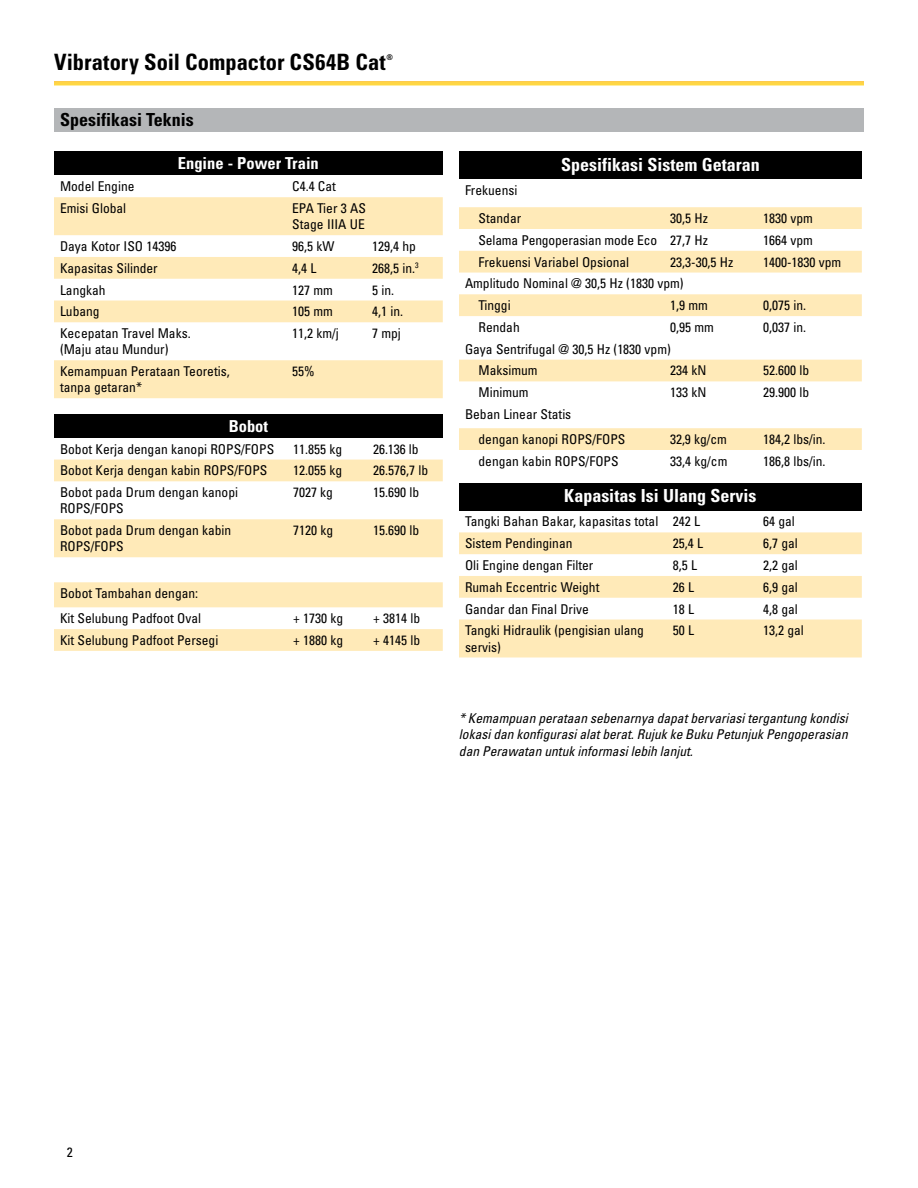
<style>
.page{position:relative;width:918px;height:1188px;background:#fff}
.page>*{position:absolute;margin:0;border:0;box-sizing:border-box;transform-origin:0 0}
.t1{font:700 condensed 22.5px "Univers LT Std";letter-spacing:.005em;color:#000}
.t2{font:700 condensed 18px "Univers LT Std";color:#fff}
.t3{font:700 condensed 18px "Univers LT Std";color:#000}
.t4{font:700 condensed 16.5px "Univers LT Std";color:#fff}
.t5{font:condensed 13.5px/16.2px "Univers LT Std";color:#000}
.t6{font:italic condensed 13.5px/16.2px "Univers LT Std";color:#000;text-align:justify}
.t7{font:700 condensed 7.8px "Univers LT Std";color:#000}
</style>
<div class="page">
<div style="left:54px;top:152px;width:389px;height:23px;background:#000"></div>
<svg style="left:54px;top:197px;width:389px;height:201px;fill:#ffeab8"></svg>
<div style="left:54px;top:414px;width:389px;height:24px;background:#000"></div>
<svg style="left:54px;top:460px;width:389px;height:191px;fill:#ffeab8"></svg>
<div style="left:459px;top:152px;width:403px;height:27px;background:#000"></div>
<svg style="left:459px;top:207px;width:403px;height:243px"></svg>
<div style="left:459px;top:483px;width:403px;height:28px;background:#000"></div>
<svg style="left:459px;top:532px;width:403px;height:125px;fill:#ffeab8"></svg>
<div style="left:54px;top:108px;width:810px;height:24px;background:#b4b6b8"></div>
<h1 class="t1" style="left:54px;top:48px;width:333px">Vibratory Soil Compactor CS64B Cat</h1>
<p class="t7" style="left:387px;top:52px;width:8px">®</p>
<h2 class="t3" style="left:60px;top:108px;width:135px">Spesifikasi Teknis</h2>
<p class="t4" style="left:178px;top:153px;width:143px">Engine - Power Train</p>
<p class="t5" style="left:60px;top:178px;width:76px">Model Engine</p>
<p class="t5" style="left:292px;top:178px;width:45px">C4.4 Cat</p>
<p class="t5" style="left:60px;top:200px;width:68px">Emisi Global</p>
<p class="t5" style="left:292px;top:200px;width:75px">EPA Tier 3 AS<br>Stage IIIA UE</p>
<p class="t5" style="left:60px;top:238px;width:118px">Daya Kotor ISO 14396</p>
<p class="t5" style="left:292px;top:238px;width:44px">96,5 kW</p>
<p class="t5" style="left:372px;top:238px;width:45px">129,4 hp</p>
<p class="t5" style="left:60px;top:260px;width:99px">Kapasitas Silinder</p>
<p class="t5" style="left:292px;top:260px;width:26px">4,4 L</p>
<p class="t5" style="left:372px;top:260px;width:48px">268,5 in.<sup>3</sup></p>
<p class="t5" style="left:60px;top:281px;width:47px">Langkah</p>
<p class="t5" style="left:292px;top:281px;width:42px">127 mm</p>
<p class="t5" style="left:372px;top:281px;width:24px">5 in.</p>
<p class="t5" style="left:60px;top:303px;width:41px">Lubang</p>
<p class="t5" style="left:292px;top:303px;width:42px">105 mm</p>
<p class="t5" style="left:372px;top:303px;width:33px">4,1 in.</p>
<p class="t5" style="left:60px;top:325px;width:132px">Kecepatan Travel Maks. (Maju atau Mundur)</p>
<p class="t5" style="left:292px;top:325px;width:48px">11,2 km/j</p>
<p class="t5" style="left:372px;top:325px;width:30px">7 mpj</p>
<p class="t5" style="left:60px;top:363px;width:171px">Kemampuan Perataan Teoretis, tanpa getaran*</p>
<p class="t5" style="left:292px;top:363px;width:24px">55%</p>
<p class="t4" style="left:229px;top:416px;width:41px">Bobot</p>
<p class="t5" style="left:60px;top:440px;width:216px">Bobot Kerja dengan kanopi ROPS/FOPS</p>
<p class="t5" style="left:293px;top:440px;width:51px">11.855 kg</p>
<p class="t5" style="left:373px;top:440px;width:47px">26.136 lb</p>
<p class="t5" style="left:60px;top:462px;width:209px">Bobot Kerja dengan kabin ROPS/FOPS</p>
<p class="t5" style="left:293px;top:462px;width:51px">12.055 kg</p>
<p class="t5" style="left:373px;top:462px;width:56px">26.576,7 lb</p>
<p class="t5" style="left:60px;top:484px;width:180px">Bobot pada Drum dengan kanopi<br>ROPS/FOPS</p>
<p class="t5" style="left:293px;top:484px;width:41px">7027 kg</p>
<p class="t5" style="left:373px;top:484px;width:48px">15.690 lb</p>
<p class="t5" style="left:60px;top:522px;width:173px">Bobot pada Drum dengan kabin<br>ROPS/FOPS</p>
<p class="t5" style="left:293px;top:522px;width:42px">7120 kg</p>
<p class="t5" style="left:373px;top:522px;width:48px">15.690 lb</p>
<p class="t5" style="left:60px;top:581px;width:143px;line-height:25px">Bobot Tambahan dengan:<br>Kit Selubung Padfoot Oval</p>
<p class="t5" style="left:293px;top:610px;width:52px">+ 1730 kg</p>
<p class="t5" style="left:373px;top:610px;width:49px">+ 3814 lb</p>
<p class="t5" style="left:60px;top:632px;width:160px">Kit Selubung Padfoot Persegi</p>
<p class="t5" style="left:293px;top:632px;width:52px">+ 1880 kg</p>
<p class="t5" style="left:373px;top:632px;width:49px">+ 4145 lb</p>
<h2 class="t2" style="left:561px;top:153px;width:200px">Spesifikasi Sistem Getaran</h2>
<p class="t5" style="left:465px;top:176px;width:58px;line-height:27.9px;text-align:right">Frekuensi<br>Standar</p>
<p class="t5" style="left:670px;top:210px;width:39px">30,5 Hz</p>
<p class="t5" style="left:763px;top:210px;width:51px">1830 vpm</p>
<p class="t5" style="left:478px;top:232px;width:231px">Selama Pengoperasian mode Eco 27,7 Hz</p>
<p class="t5" style="left:763px;top:232px;width:51px">1664 vpm</p>
<p class="t5" style="left:478px;top:253px;width:152px">Frekuensi Variabel Opsional</p>
<p class="t5" style="left:670px;top:253px;width:65px">23,3-30,5 Hz</p>
<p class="t5" style="left:763px;top:253px;width:80px">1400-1830 vpm</p>
<p class="t5" style="left:478px;top:272px;width:207px;line-height:21.8px;text-indent:-14px">Amplitudo Nominal @ 30,5 Hz (1830 vpm)<br>Tinggi</p>
<p class="t5" style="left:670px;top:297px;width:39px">1,9 mm</p>
<p class="t5" style="left:763px;top:297px;width:45px">0,075 in.</p>
<p class="t5" style="left:478px;top:319px;width:43px">Rendah</p>
<p class="t5" style="left:670px;top:319px;width:45px">0,95 mm</p>
<p class="t5" style="left:763px;top:319px;width:45px">0,037 in.</p>
<p class="t5" style="left:478px;top:338px;width:194px;line-height:21.8px;text-indent:-14px">Gaya Sentrifugal @ 30,5 Hz (1830 vpm)<br>Maksimum</p>
<p class="t5" style="left:670px;top:362px;width:38px">234 kN</p>
<p class="t5" style="left:763px;top:362px;width:48px">52.600 lb</p>
<p class="t5" style="left:478px;top:384px;width:52px">Minimum</p>
<p class="t5" style="left:670px;top:384px;width:38px">133 kN</p>
<p class="t5" style="left:763px;top:384px;width:48px">29.900 lb</p>
<p class="t5" style="left:478px;top:401px;width:148px;line-height:25px;text-indent:-14px">Beban Linear Statis<br>dengan kanopi ROPS/FOPS</p>
<p class="t5" style="left:670px;top:431px;width:58px">32,9 kg/cm</p>
<p class="t5" style="left:763px;top:431px;width:64px">184,2 lbs/in.</p>
<p class="t5" style="left:478px;top:453px;width:142px">dengan kabin ROPS/FOPS</p>
<p class="t5" style="left:670px;top:453px;width:59px">33,4 kg/cm</p>
<p class="t5" style="left:763px;top:453px;width:64px">186,8 lbs/in.</p>
<h2 class="t2" style="left:564px;top:484px;width:194px">Kapasitas Isi Ulang Servis</h2>
<p class="t5" style="left:465px;top:513px;width:237px">Tangki Bahan Bakar, kapasitas total 242 L</p>
<p class="t5" style="left:763px;top:513px;width:33px">64 gal</p>
<p class="t5" style="left:465px;top:535px;width:109px">Sistem Pendinginan</p>
<p class="t5" style="left:673px;top:535px;width:32px">25,4 L</p>
<p class="t5" style="left:763px;top:535px;width:36px">6,7 gal</p>
<p class="t5" style="left:465px;top:557px;width:130px">Oli Engine dengan Filter</p>
<p class="t5" style="left:673px;top:557px;width:26px">8,5 L</p>
<p class="t5" style="left:763px;top:557px;width:36px">2,2 gal</p>
<p class="t5" style="left:465px;top:579px;width:136px">Rumah Eccentric Weight</p>
<p class="t5" style="left:673px;top:579px;width:23px">26 L</p>
<p class="t5" style="left:763px;top:579px;width:36px">6,9 gal</p>
<p class="t5" style="left:465px;top:600px;width:125px">Gandar dan Final Drive</p>
<p class="t5" style="left:673px;top:600px;width:23px">18 L</p>
<p class="t5" style="left:763px;top:600px;width:36px">4,8 gal</p>
<p class="t5" style="left:465px;top:622px;width:181px">Tangki Hidraulik (pengisian ulang servis)</p>
<p class="t5" style="left:673px;top:622px;width:23px">50 L</p>
<p class="t5" style="left:763px;top:622px;width:42px">13,2 gal</p>
<p class="t6" style="left:459px;top:710px;width:394px">*Kemampuan perataan sebenarnya dapatbervariasitergantung kondisi lokasidan konfigurasialatberat.Rujukke Buku PetunjukPengoperasian dan Perawatan untukinformasilebih lanjut.</p>
<p class="t5" style="left:67px;top:1144px;width:7px">2</p>
</div>
